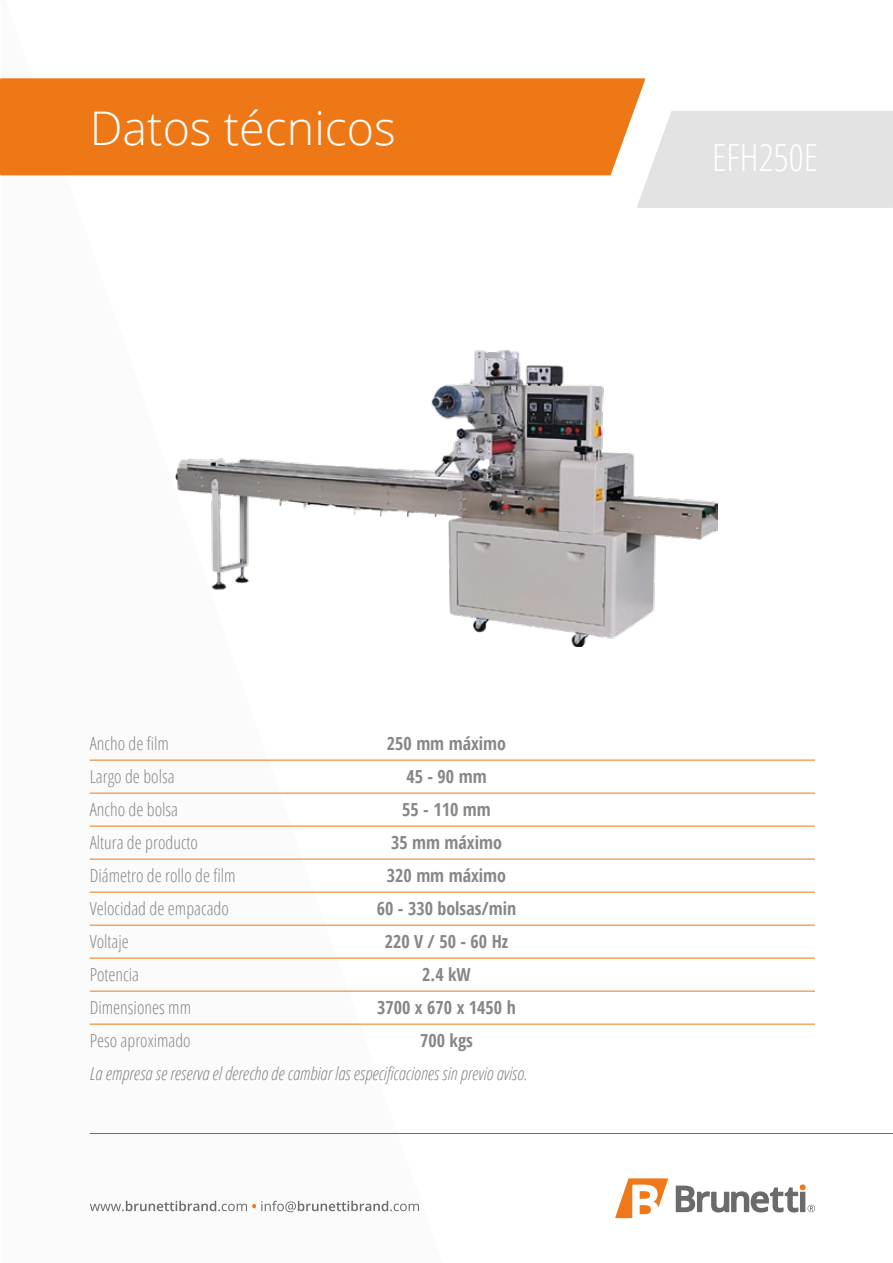
<style>
.page{position:relative;width:893px;height:1263px;background:#fff}
.page>*{position:absolute;margin:0;border:0;box-sizing:border-box;transform-origin:0 0}
.t1{font:300 46.5px "Open Sans";color:#fff}
.t2{font:300 condensed 37.5px "Open Sans";color:#fff}
.t3{font:300 condensed 18px/33px "Open Sans";color:#878787}
.t4{font:700 condensed 18px/33px "Open Sans";color:#878787;text-align:center}
.t5{font:italic 300 condensed 18px "Open Sans";color:#878787}
</style>
<div class="page">
<svg style="left:1px;top:175px;width:441px;height:1038px"></svg>
<div style="left:0;top:78px;width:645px;height:97px;background:#ee7716"></div>
<div style="left:637px;top:111px;width:256px;height:97px;background:#e3e3e3"></div>
<hr style="left:90px;top:826px;width:725px;height:1px;background:#ef7812">
<hr style="left:90px;top:859px;width:725px;height:1px;background:#ef7812">
<hr style="left:90px;top:892px;width:725px;height:1px;background:#ef7812">
<hr style="left:90px;top:925px;width:725px;height:1px;background:#ef7812">
<hr style="left:90px;top:793px;width:725px;height:1px;background:#ef7812">
<hr style="left:90px;top:760px;width:725px;height:1px;background:#ef7812">
<hr style="left:90px;top:958px;width:725px;height:1px;background:#ef7812">
<hr style="left:90px;top:991px;width:725px;height:1px;background:#ef7812">
<hr style="left:90px;top:1024px;width:725px;height:1px;background:#ef7812">
<img style="left:175px;top:348px;width:543px;height:298px">
<hr style="left:90px;top:1133px;width:803px;height:1px;background:#6b6b6b">
<svg style="left:90px;top:1201px;width:329px;height:11px"></svg>
<svg style="left:615px;top:1178px;width:53px;height:40px"></svg>
<svg style="left:676px;top:1184px;width:139px;height:28px"></svg>
<h1 class="t1" style="left:90px;top:96px;width:308px">Datos técnicos</h1>
<h2 class="t2" style="left:712px;top:132px;width:108px">EFH250E</h2>
<p class="t3" style="left:90px;top:726px;width:148px">Ancho de film<br>Largo de bolsa<br>Ancho de bolsa<br>Altura de producto<br>Diámetro de rollo de film<br>Velocidad de empacado<br>Voltaje<br>Potencia<br>Dimensiones mm<br>Peso aproximado</p>
<p class="t5" style="left:90px;top:1061px;width:439px">La empresa se reserva el derecho de cambiar las especificaciones sin previo aviso.</p>
<p class="t4" style="left:377px;top:726px;width:141px">250 mm máximo<br>45 - 90 mm<br>55 - 110 mm<br>35 mm máximo<br>320 mm máximo<br>60 - 330 bolsas/min<br>220 V / 50 - 60 Hz<br>2.4 kW<br>3700 x 670 x 1450 h<br>700 kgs</p>
</div>
